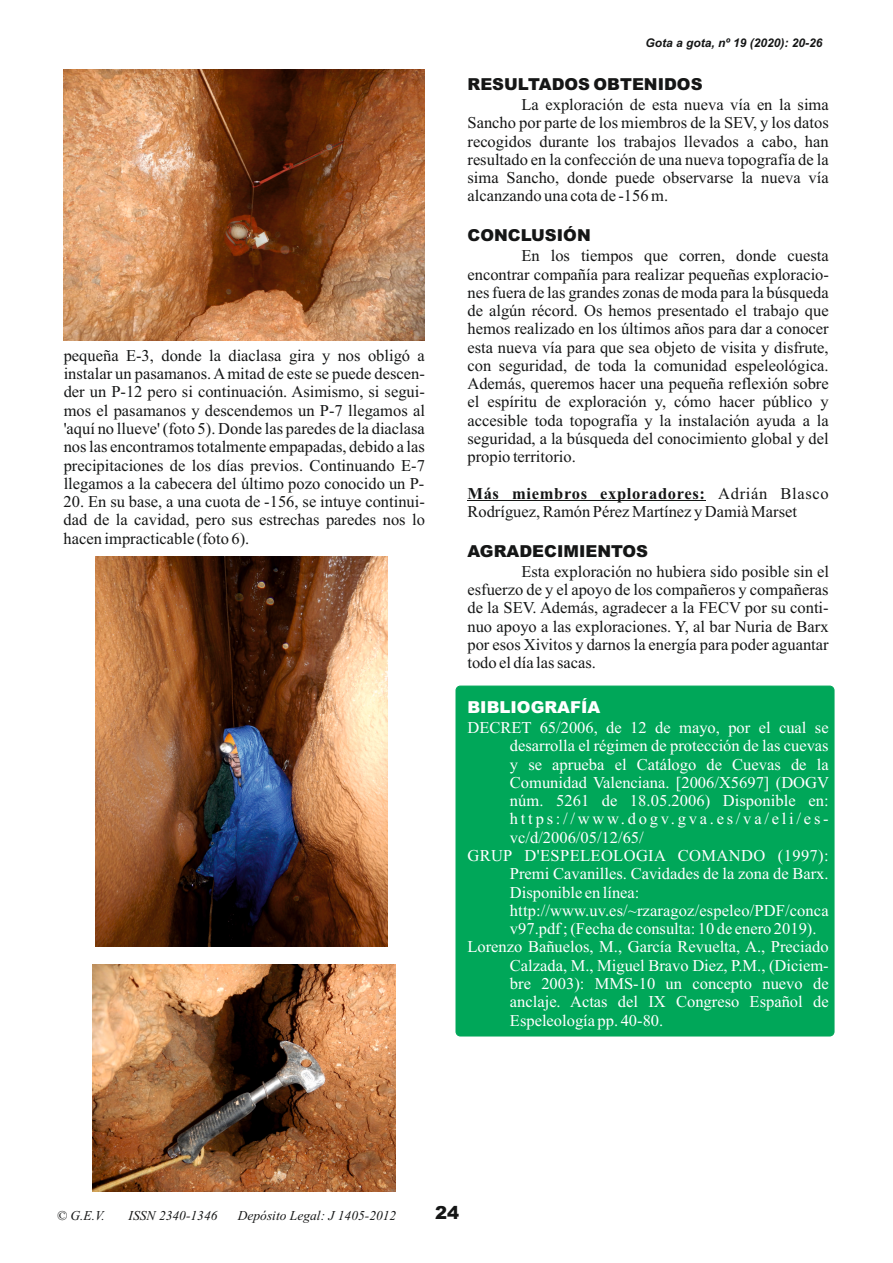
<style>
.page{position:relative;width:893px;height:1263px;background:#fff}
.page>*{position:absolute;margin:0;border:0;box-sizing:border-box;transform-origin:0 0}
.t1{font:900 18px "Arial";color:#151616}
.t2{font:16.5px/18.3px "Times New Roman";color:#151616;text-align:justify}
.t3{font:16.5px "Times New Roman";color:#fff}
.t4{font:900 16.5px "Arial";color:#151616}
.t5{font:700 16.5px "Times New Roman";letter-spacing:.04em;color:#151616}
.t6{font:16.5px "Times New Roman";letter-spacing:.17em;color:#fff}
.t7{font:16.5px "Times New Roman";letter-spacing:.02em;color:#fff}
.t8{font:900 16.5px "Arial";color:#fff}
.t9{font:italic 13.5px "Times New Roman";color:#151616}
.t10{font:italic 700 12px "Arial";color:#151616}
.s1{font-weight:400}
</style>
<div class="page">
<div style="left:456px;top:686px;width:378px;height:350px;background:#00a759;border:1px solid #00a759;border-radius:4px"></div>
<hr style="left:467px;top:500px;width:239px;height:1px;background:#151616">
<img style="left:64px;top:70px;width:361px;height:271px">
<img style="left:95px;top:556px;width:293px;height:391px">
<img style="left:92px;top:964px;width:303px;height:227px">
<p class="t2" style="left:64px;top:348px;width:363px">pequeña E-3, donde la diaclasa gira y nos obligó a</p>
<p class="t2" style="left:64px;top:366px;width:363px">instalar un pasamanos. Amitad de este se puede descen-</p>
<p class="t2" style="left:64px;top:384px;width:363px">der un P-12 pero si continuación. Asimismo, si segui-</p>
<p class="t2" style="left:64px;top:403px;width:363px">mos el pasamanos y descendemos un P-7 llegamos al</p>
<p class="t2" style="left:64px;top:421px;width:363px">'aquí no llueve' (foto 5). Donde las paredes de la diaclasa</p>
<p class="t2" style="left:64px;top:439px;width:363px">nos las encontramos totalmente empapadas, debido a las</p>
<p class="t2" style="left:64px;top:457px;width:363px">precipitaciones de los días previos. Continuando E-7 llegamos a la cabecera del último pozo conocido un P-</p>
<p class="t2" style="left:64px;top:494px;width:363px">20. En su base, a una cuota de -156, se intuye continui-</p>
<p class="t2" style="left:64px;top:512px;width:363px">dad de la cavidad, pero sus estrechas paredes nos lo hacen impracticable (foto 6).</p>
<p class="t10" style="left:645px;top:39px;width:179px">Gota a gota, nº 19 (2020): 20-26</p>
<p class="t4" style="left:467px;top:78px;width:237px">RESULTADOS OBTENIDOS</p>
<p class="t2" style="left:467px;top:97px;width:363px;text-indent:54px">La exploración de esta nueva vía en la sima Sancho por parte de los miembros de la SEV, y los datos recogidos durante los trabajos llevados a cabo, han resultado en la confección de una nueva topografía de la sima Sancho, donde puede observarse la nueva vía alcanzando una cota de -156 m.</p>
<p class="t4" style="left:467px;top:230px;width:125px">CONCLUSIÓN</p>
<p class="t2" style="left:467px;top:248px;width:363px;text-indent:54px">En los tiempos que corren, donde cuesta encontrar compañía para realizar pequeñas exploracio&shy;nes fuera de las grandes zonas de moda para la búsqueda de algún récord. Os hemos presentado el trabajo que hemos realizado en los últimos años para dar a conocer esta nueva vía para que sea objeto de visita y disfrute,</p>
<p class="t2" style="left:467px;top:358px;width:363px">con seguridad, de toda la comunidad espeleológica.</p>
<p class="t2" style="left:467px;top:376px;width:363px">Además, queremos hacer una pequeña reflexión sobre</p>
<p class="t2" style="left:467px;top:394px;width:363px">el espíritu de exploración y, cómo hacer público y</p>
<p class="t2" style="left:467px;top:413px;width:363px">accesible toda topografía y la instalación ayuda a la</p>
<p class="t2" style="left:467px;top:431px;width:363px">seguridad, a la búsqueda del conocimiento global y del</p>
<p class="t2" style="left:467px;top:449px;width:110px">propio territorio.</p>
<p class="t5" style="left:467px;top:488px;width:363px">Más miembros exploradores: <span class="s1">Adrián Blasco</span></p>
<p class="t2" style="left:467px;top:504px;width:331px">Rodríguez, Ramón Pérez Martínez y Damià Marset</p>
<p class="t4" style="left:467px;top:545px;width:182px">AGRADECIMIENTOS</p>
<p class="t2" style="left:467px;top:564px;width:363px;text-indent:54px">Esta exploración no hubiera sido posible sin el esfuerzo de y el apoyo de los compañeros y compañeras de la SEV. Además, agradecer a la FECV por su conti&shy;nuo apoyo a las exploraciones. Y, al bar Nuria de Barx por esos Xivitos y darnos la energía para poder aguantar todo el día las sacas.</p>
<p class="t8" style="left:467px;top:701px;width:134px">BIBLIOGRAFÍA</p>
<p class="t3" style="left:467px;top:722px;width:363px">DECRET 65/2006, de 12 de mayo, por el cual se</p>
<p class="t3" style="left:510px;top:740px;width:320px">desarrolla el régimen de protección de las cuevas</p>
<p class="t3" style="left:510px;top:758px;width:320px">y se aprueba el Catálogo de Cuevas de la</p>
<p class="t3" style="left:510px;top:776px;width:321px">Comunidad Valenciana. [2006/X5697] (DOGV</p>
<p class="t3" style="left:510px;top:795px;width:320px">núm. 5261 de 18.05.2006) Disponible en:</p>
<p class="t6" style="left:510px;top:813px;width:320px">https://www.dogv.gva.es/va/eli/es-</p>
<p class="t3" style="left:510px;top:831px;width:135px">vc/d/2006/05/12/65/</p>
<p class="t7" style="left:467px;top:849px;width:363px">GRUP D'ESPELEOLOGIA COMANDO (1997):</p>
<p class="t3" style="left:510px;top:868px;width:320px">Premi Cavanilles. Cavidades de la zona de Barx.</p>
<p class="t3" style="left:510px;top:886px;width:131px">Disponible en línea:</p>
<p class="t3" style="left:510px;top:904px;width:320px">http://www.uv.es/~rzaragoz/espeleo/PDF/conca</p>
<p class="t3" style="left:510px;top:923px;width:308px">v97.pdf ; (Fecha de consulta: 10 de enero 2019).</p>
<p class="t3" style="left:467px;top:941px;width:363px">Lorenzo Bañuelos, M., García Revuelta, A., Preciado</p>
<p class="t3" style="left:510px;top:959px;width:320px">Calzada, M., Miguel Bravo Diez, P.M., (Diciem-</p>
<p class="t3" style="left:510px;top:977px;width:320px">bre 2003): MMS-10 un concepto nuevo de</p>
<p class="t3" style="left:510px;top:996px;width:320px">anclaje. Actas del IX Congreso Español de</p>
<p class="t3" style="left:510px;top:1014px;width:155px">Espeleología pp. 40-80.</p>
<p class="t9" style="left:57px;top:1211px;width:50px">© G.E.V.</p>
<p class="t9" style="left:129px;top:1211px;width:90px">ISSN 2340-1346</p>
<p class="t9" style="left:238px;top:1211px;width:160px">Depósito Legal: J 1405-2012</p>
<p class="t1" style="left:435px;top:1206px;width:26px">24</p>
</div>
